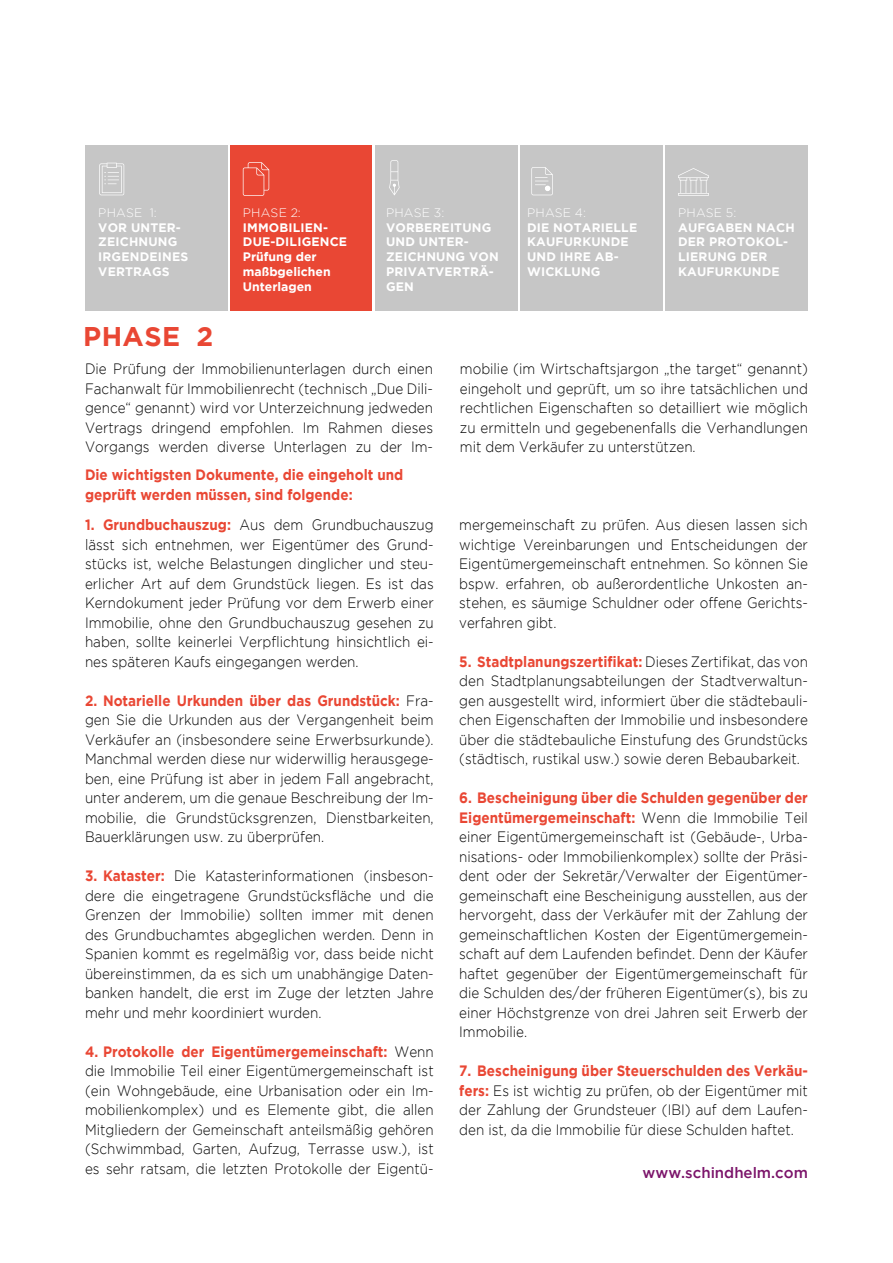
<style>
.page{position:relative;width:893px;height:1263px;background:#fff}
.page>*{position:absolute;margin:0;border:0;box-sizing:border-box;transform-origin:0 0}
.t1{font:700 27px "Gotham";letter-spacing:.015em;color:#e94734}
.t2{font:300 15px/19.5px "Gotham";color:#000;text-align:justify;scale:.9 1}
.t3{font:700 15px/19.5px "Gotham";color:#e94734;scale:.9 1}
.t4{font:500 15px "Gotham";color:#7b146a}
.t5{font:700 12.3px/14.7px "Gotham";letter-spacing:.015em;color:#fff}
.t6{font:300 12.3px "Gotham";letter-spacing:.015em;color:#fff}
.s1{font-weight:700;color:#e94734}
</style>
<div class="page">
<div style="left:85px;top:145px;width:142px;height:165px;background:#c6c6c6"></div>
<div style="left:230px;top:145px;width:142px;height:165px;background:#e94734"></div>
<div style="left:375px;top:145px;width:142px;height:165px;background:#c6c6c6"></div>
<div style="left:521px;top:145px;width:142px;height:165px;background:#c6c6c6"></div>
<div style="left:666px;top:145px;width:142px;height:165px;background:#c6c6c6"></div>
<svg style="left:99px;top:163px;width:25px;height:32px"></svg>
<svg style="left:531px;top:167px;width:22px;height:28px"></svg>
<svg style="left:678px;top:168px;width:31px;height:28px"></svg>
<svg style="left:389px;top:160px;width:11px;height:35px"></svg>
<svg style="left:243px;top:162px;width:26px;height:34px"></svg>
<p class="t6" style="left:98px;top:206px;width:60px">PHASE 1:</p>
<p class="t5" style="left:98px;top:220px;width:91px">VOR UNTER-<br>ZEICHNUNG<br>IRGENDEINES<br>VERTRAGS</p>
<h1 class="t1" style="left:83px;top:321px;width:131px">PHASE 2</h1>
<p class="t6" style="left:243px;top:206px;width:59px">PHASE 2:</p>
<p class="t5" style="left:243px;top:220px;width:106px">IMMOBILIEN-<br>DUE-DILIGENCE<br>Prüfung der maßbgelichen<br>Unterlagen</p>
<p class="t6" style="left:386px;top:206px;width:60px">PHASE 3:</p>
<p class="t5" style="left:386px;top:220px;width:114px">VORBEREITUNG<br>UND UNTER-<br>ZEICHNUNG VON<br>PRIVATVERTRÄ-<br>GEN</p>
<p class="t6" style="left:527px;top:206px;width:60px">PHASE 4:</p>
<p class="t5" style="left:527px;top:220px;width:112px">DIE NOTARIELLE<br>KAUFURKUNDE<br>UND IHRE AB-<br>WICKLUNG</p>
<p class="t6" style="left:678px;top:206px;width:60px">PHASE 5:</p>
<p class="t5" style="left:678px;top:220px;width:118px">AUFGABEN NACH<br>DER PROTOKOL-<br>LIERUNG DER<br>KAUFURKUNDE</p>
<p class="t2" style="left:85px;top:359px;width:388px">Die Prüfung der Immobilienunterlagen durch einen Fachanwalt für Immobilienrecht (technisch „Due Dili&shy;gence“ genannt) wird vor Unterzeichnung jedweden Vertrags dringend empfohlen. Im Rahmen dieses Vorgangs werden diverse Unterlagen zu der Im-</p>
<p class="t2" style="left:460px;top:359px;width:388px">mobilie (im Wirtschaftsjargon „the target“ genannt) eingeholt und geprüft, um so ihre tatsächlichen und rechtlichen Eigenschaften so detailliert wie möglich zu ermitteln und gegebenenfalls die Verhandlungen mit dem Verkäufer zu unterstützen.</p>
<p class="t3" style="left:85px;top:465px;width:355px">Die wichtigsten Dokumente, die eingeholt und geprüft werden müssen, sind folgende:</p>
<p class="t2" style="left:85px;top:515px;width:389px"><span class="s1">1. Grundbuchauszug:</span> Aus dem Grundbuchauszug lässt sich entnehmen, wer Eigentümer des Grund&shy;stücks ist, welche Belastungen dinglicher und steu&shy;erlicher Art auf dem Grundstück liegen. Es ist das Kerndokument jeder Prüfung vor dem Erwerb einer Immobilie, ohne den Grundbuchauszug gesehen zu haben, sollte keinerlei Verpflichtung hinsichtlich ei&shy;nes späteren Kaufs eingegangen werden.</p>
<p class="t2" style="left:85px;top:690px;width:389px"><span class="s1">2. Notarielle Urkunden über das Grundstück:</span> Fra&shy;gen Sie die Urkunden aus der Vergangenheit beim Verkäufer an (insbesondere seine Erwerbsurkunde).<br>Manchmal werden diese nur widerwillig herausgege&shy;ben, eine Prüfung ist aber in jedem Fall angebracht, unter anderem, um die genaue Beschreibung der Im&shy;mobilie, die Grundstücksgrenzen, Dienstbarkeiten, Bauerklärungen usw. zu überprüfen.</p>
<p class="t2" style="left:85px;top:866px;width:389px"><span class="s1">3. Kataster:</span> Die Katasterinformationen (insbeson&shy;dere die eingetragene Grundstücksfläche und die Grenzen der Immobilie) sollten immer mit denen des Grundbuchamtes abgeglichen werden. Denn in Spanien kommt es regelmäßig vor, dass beide nicht übereinstimmen, da es sich um unabhängige Daten&shy;banken handelt, die erst im Zuge der letzten Jahre mehr und mehr koordiniert wurden.</p>
<p class="t2" style="left:85px;top:1041px;width:389px"><span class="s1">4. Protokolle der Eigentümergemeinschaft:</span> Wenn die Immobilie Teil einer Eigentümergemeinschaft ist (ein Wohngebäude, eine Urbanisation oder ein Im&shy;mobilienkomplex) und es Elemente gibt, die allen Mitgliedern der Gemeinschaft anteilsmäßig gehören (Schwimmbad, Garten, Aufzug, Terrasse usw.), ist es sehr ratsam, die letzten Protokolle der Eigentü-</p>
<p class="t2" style="left:459px;top:515px;width:389px">mergemeinschaft zu prüfen. Aus diesen lassen sich wichtige Vereinbarungen und Entscheidungen der Eigentümergemeinschaft entnehmen. So können Sie bspw. erfahren, ob außerordentliche Unkosten an&shy;stehen, es säumige Schuldner oder offene Gerichts&shy;verfahren gibt.</p>
<p class="t2" style="left:459px;top:651px;width:389px"><span class="s1">5. Stadtplanungszertifikat:</span> Dieses Zertifikat, das von den Stadtplanungsabteilungen der Stadtverwaltun&shy;gen ausgestellt wird, informiert über die städtebauli&shy;chen Eigenschaften der Immobilie und insbesondere über die städtebauliche Einstufung des Grundstücks (städtisch, rustikal usw.) sowie deren Bebaubarkeit.</p>
<p class="t2" style="left:459px;top:788px;width:389px"><span class="s1">6. Bescheinigung über die Schulden gegenüber der Eigentümergemeinschaft:</span> Wenn die Immobilie Teil einer Eigentümergemeinschaft ist (Gebäude-, Urba&shy;nisations- oder Immobilienkomplex) sollte der Präsi&shy;dent oder der Sekretär/Verwalter der Eigentümer&shy;gemeinschaft eine Bescheinigung ausstellen, aus der hervorgeht, dass der Verkäufer mit der Zahlung der gemeinschaftlichen Kosten der Eigentümergemein&shy;schaft auf dem Laufenden befindet. Denn der Käufer haftet gegenüber der Eigentümergemeinschaft für die Schulden des/der früheren Eigentümer(s), bis zu einer Höchstgrenze von drei Jahren seit Erwerb der Immobilie.</p>
<p class="t2" style="left:459px;top:1061px;width:389px"><span class="s1">7. Bescheinigung über Steuerschulden des Verkäu&shy;fers:</span> Es ist wichtig zu prüfen, ob der Eigentümer mit der Zahlung der Grundsteuer (IBI) auf dem Laufen&shy;den ist, da die Immobilie für diese Schulden haftet.</p>
<p class="t4" style="left:642px;top:1164px;width:167px">www.schindhelm.com</p>
</div>
